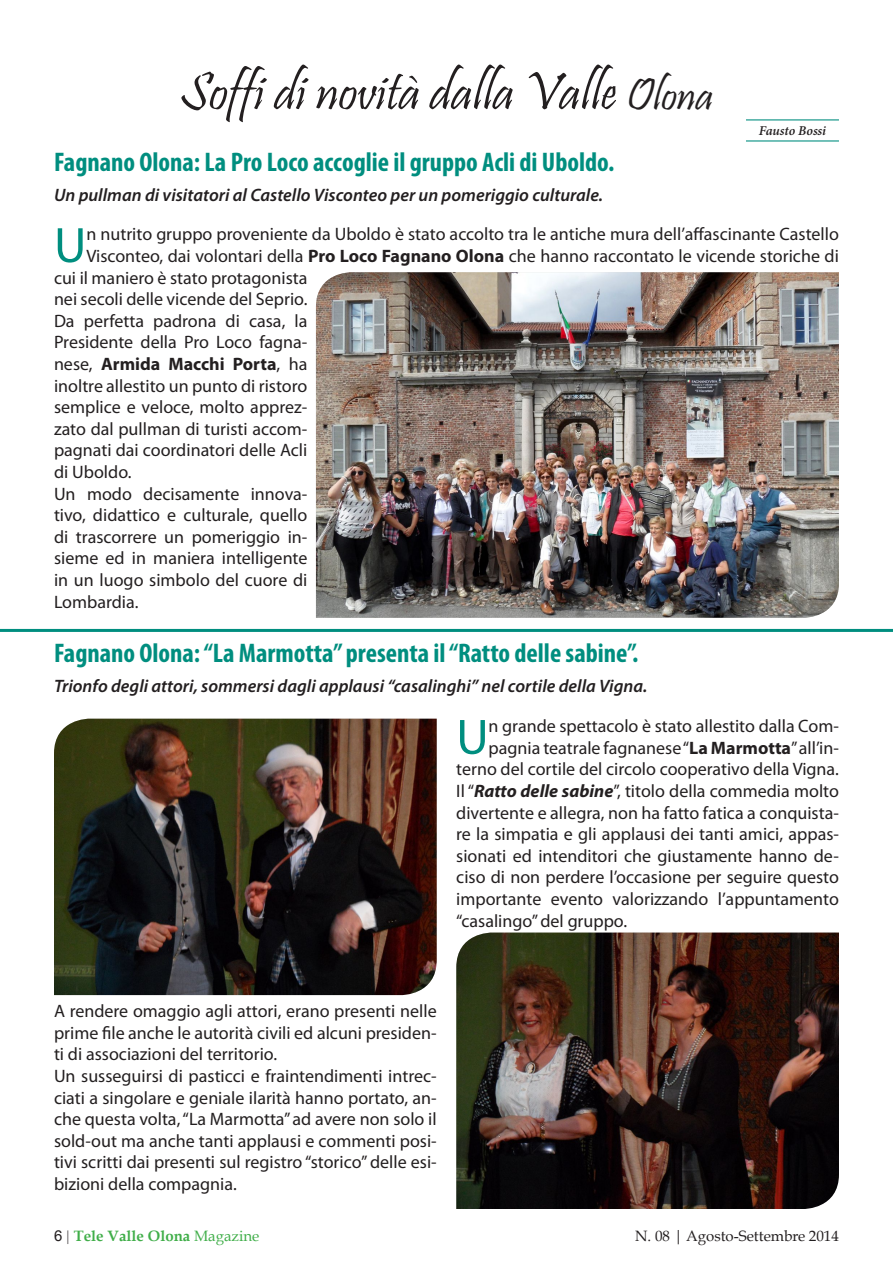
<style>
.page{position:relative;width:893px;height:1263px;background:#fff}
.page>*{position:absolute;margin:0;border:0;box-sizing:border-box;transform-origin:0 0}
.t1{font:54px "Pristina";color:#231f20}
.t2{font:50.1px "Myriad Pro";color:#008e7f}
.t3{font:700 condensed 27px "Myriad Pro";color:#008e7f}
.t4{font:18px/21.6px "Myriad Pro";color:#231f20}
.t5{font:italic 600 18px "Myriad Pro";color:#231f20}
.t6{font:700 18px "Myriad Pro";color:#231f20}
.t7{font:15px "Book Antiqua";color:#231f20}
.t8{font:700 15px "Book Antiqua";color:#40ae49}
.t9{font:italic 600 13.5px "Minion Pro";letter-spacing:-.01em;color:#231f20}
.s1{font-size:45px}
.s2{font-weight:700}
.s3{font-weight:400}
.s4{font-weight:700;font-style:italic}
.s5{font-family:"Arial";font-weight:400;color:#231f20}
.s6{font-family:"Times New Roman";font-weight:400;color:#231f20}
</style>
<div class="page">
<img style="left:316px;top:272px;width:523px;height:346px">
<img style="left:54px;top:719px;width:383px;height:276px">
<img style="left:456px;top:932px;width:383px;height:277px">
<hr style="left:0;top:629px;width:892px;height:3px;background:#008e7f">
<hr style="left:746px;top:119px;width:93px;height:1px;background:#008e7f">
<hr style="left:746px;top:140px;width:93px;height:2px;background:#008e7f">
<h1 class="t1" style="left:180px;top:68px;width:535px">Soffi di novità dalla Valle <span class="s1">Olona</span></h1>
<h3 class="t3" style="left:54px;top:145px;width:562px">Fagnano Olona: La Pro Loco accoglie il gruppo Acli di Uboldo.</h3>
<p class="t5" style="left:54px;top:183px;width:551px">Un pullman di visitatori al Castello Visconteo per un pomeriggio culturale.</p>
<p class="t9" style="left:759px;top:121px;width:69px">Fausto Bossi</p>
<h2 class="t2" style="left:54px;top:214px;width:34px">U</h2>
<p class="t4" style="left:86px;top:223px;width:754px">n nutrito gruppo proveniente da Uboldo è stato accolto tra le antiche mura dell’affascinante Castello</p>
<p class="t4" style="left:86px;top:245px;width:754px">Visconteo, dai volontari della <span class="s2">Pro Loco Fagnano Olona</span> che hanno raccontato le vicende storiche di</p>
<p class="t4" style="left:54px;top:266px;width:255px">cui il maniero è stato protagonista</p>
<p class="t4" style="left:54px;top:288px;width:255px">nei secoli delle vicende del Seprio.</p>
<p class="t4" style="left:54px;top:310px;width:255px">Da perfetta padrona di casa, la</p>
<p class="t4" style="left:54px;top:331px;width:255px">Presidente della Pro Loco fagna-</p>
<p class="t6" style="left:54px;top:352px;width:255px"><span class="s3">nese,</span> Armida Macchi Porta<span class="s3">, ha</span></p>
<p class="t4" style="left:54px;top:374px;width:255px">inoltre allestito un punto di ristoro</p>
<p class="t4" style="left:54px;top:396px;width:255px">semplice e veloce, molto apprez-</p>
<p class="t4" style="left:54px;top:418px;width:255px">zato dal pullman di turisti accom-</p>
<p class="t4" style="left:54px;top:439px;width:255px">pagnati dai coordinatori delle Acli</p>
<p class="t4" style="left:54px;top:461px;width:79px">di Uboldo.</p>
<p class="t4" style="left:54px;top:482px;width:255px">Un modo decisamente innova-</p>
<p class="t4" style="left:54px;top:504px;width:255px">tivo, didattico e culturale, quello</p>
<p class="t4" style="left:54px;top:526px;width:255px">di trascorrere un pomeriggio in-</p>
<p class="t4" style="left:54px;top:547px;width:255px">sieme ed in maniera intelligente</p>
<p class="t4" style="left:54px;top:569px;width:255px">in un luogo simbolo del cuore di</p>
<p class="t4" style="left:54px;top:590px;width:86px">Lombardia.</p>
<h3 class="t3" style="left:54px;top:636px;width:586px">Fagnano Olona: “La Marmotta” presenta il “Ratto delle sabine”.</h3>
<p class="t5" style="left:54px;top:675px;width:595px">Trionfo degli attori, sommersi dagli applausi “casalinghi” nel cortile della Vigna.</p>
<h2 class="t2" style="left:456px;top:706px;width:34px">U</h2>
<p class="t4" style="left:489px;top:715px;width:352px">n grande spettacolo è stato allestito dalla Com-</p>
<p class="t4" style="left:489px;top:737px;width:352px">pagnia teatrale fagnanese “<span class="s2">La Marmotta</span>” all’in-</p>
<p class="t4" style="left:456px;top:758px;width:384px">terno del cortile del circolo cooperativo della Vigna.</p>
<p class="t4" style="left:456px;top:780px;width:384px">Il “<span class="s4">Ratto delle sabine</span>”, titolo della commedia molto</p>
<p class="t4" style="left:456px;top:801px;width:384px">divertente e allegra, non ha fatto fatica a conquista-</p>
<p class="t4" style="left:456px;top:823px;width:384px">re la simpatia e gli applausi dei tanti amici, appas-</p>
<p class="t4" style="left:456px;top:845px;width:384px">sionati ed intenditori che giustamente hanno de-</p>
<p class="t4" style="left:456px;top:866px;width:384px">ciso di non perdere l’occasione per seguire questo</p>
<p class="t4" style="left:456px;top:888px;width:384px">importante evento valorizzando l’appuntamento</p>
<p class="t4" style="left:456px;top:909px;width:172px">“casalingo” del gruppo.</p>
<p class="t4" style="left:54px;top:1000px;width:384px">A rendere omaggio agli attori, erano presenti nelle prime file anche le autorità civili ed alcuni presiden&shy;ti di associazioni del territorio.<br>Un susseguirsi di pasticci e fraintendimenti intrec&shy;ciati a singolare e geniale ilarità hanno portato, an&shy;che questa volta, “La Marmotta” ad avere non solo il sold-out ma anche tanti applausi e commenti posi&shy;tivi scritti dai presenti sul registro “storico” delle esi&shy;bizioni della compagnia.</p>
<p class="t8" style="left:54px;top:1227px;width:207px"><span class="s5">6</span> <span class="s6">|</span> Tele Valle Olona <span class="s3">Magazine</span></p>
<p class="t7" style="left:635px;top:1227px;width:205px">N. 08 | Agosto-Settembre 2014</p>
</div>
